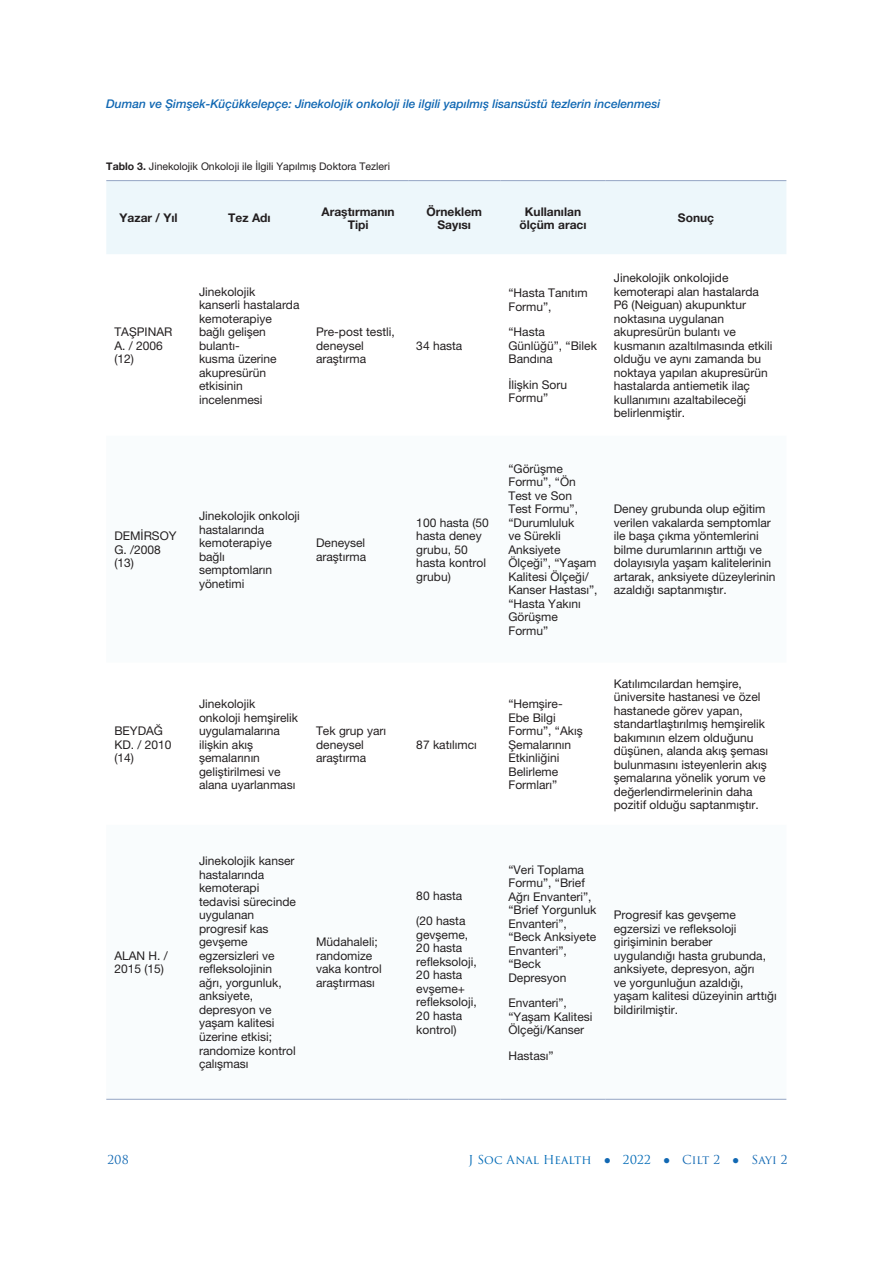
<style>
.page{position:relative;width:893px;height:1263px;background:#fff}
.page>*{position:absolute;margin:0;border:0;box-sizing:border-box;transform-origin:0 0}
.t1{font:12px/13.5px "Helvetica Neue LT 55 Rm";color:#231f20}
.t2{font:12px "Helvetica Neue LT 66 Md It";color:#1168b3}
.t3{font:12px/13.5px "Helvetica Neue LT 75 Bd";color:#231f20;text-align:center}
.t4{font:12px "Trajan Pro 3";color:#016ab6}
.t5{font:12px "Trajan Pro 3";color:#1168b3}
.t6{font:10.5px "Helvetica Neue LT 55 Rm";color:#231f20}
.s1{font-family:"Helvetica Neue LT 75 Bd"}
.s2{font-family:"Sylfaen";color:#1168b3}
.s3{color:#1168b3}
</style>
<div class="page">
<div style="left:106px;top:181px;width:680px;height:73px;background:#edf7fb"></div>
<hr style="left:106px;top:180px;width:85px;height:1px;background:#94a5c4">
<hr style="left:191px;top:180px;width:117px;height:1px;background:#94a5c4">
<hr style="left:308px;top:180px;width:100px;height:1px;background:#94a5c4">
<hr style="left:408px;top:180px;width:92px;height:1px;background:#94a5c4">
<hr style="left:500px;top:180px;width:106px;height:1px;background:#94a5c4">
<hr style="left:606px;top:180px;width:180px;height:1px;background:#94a5c4">
<hr style="left:106px;top:1099px;width:85px;height:1px;background:#94a5c4">
<hr style="left:191px;top:1099px;width:117px;height:1px;background:#94a5c4">
<hr style="left:308px;top:1099px;width:100px;height:1px;background:#94a5c4">
<hr style="left:408px;top:1099px;width:92px;height:1px;background:#94a5c4">
<hr style="left:500px;top:1099px;width:106px;height:1px;background:#94a5c4">
<hr style="left:606px;top:1099px;width:180px;height:1px;background:#94a5c4">
<p class="t2" style="left:106px;top:97px;width:556px">Duman ve Şimşek-Küçükkelepçe: Jinekolojik onkoloji ile ilgili yapılmış lisansüstü tezlerin incelenmesi</p>
<p class="t6" style="left:106px;top:160px;width:285px"><span class="s1">Tablo 3.</span> Jinekolojik Onkoloji ile İlgili Yapılmış Doktora Tezleri</p>
<p class="t3" style="left:120px;top:211px;width:59px">Yazar / Yıl</p>
<p class="t3" style="left:228px;top:211px;width:44px">Tez Adı</p>
<p class="t3" style="left:321px;top:204px;width:75px">Araştırmanın<br>Tipi</p>
<p class="t3" style="left:426px;top:204px;width:57px">Örneklem<br>Sayısı</p>
<p class="t3" style="left:519px;top:204px;width:69px">Kullanılan ölçüm aracı</p>
<p class="t3" style="left:678px;top:211px;width:38px">Sonuç</p>
<p class="t1" style="left:114px;top:325px;width:59px">TAŞPINAR<br>A. / 2006 (12)</p>
<p class="t1" style="left:199px;top:284px;width:102px">Jinekolojik<br>kanserli hastalarda kemoterapiye bağlı gelişen bulantı-<br>kusma üzerine akupresürün etkisinin incelenmesi</p>
<p class="t1" style="left:316px;top:325px;width:80px">Pre-post testli, deneysel araştırma</p>
<p class="t1" style="left:114px;top:529px;width:64px">DEMİRSOY<br>G. /2008 (13)</p>
<p class="t1" style="left:199px;top:509px;width:102px">Jinekolojik onkoloji hastalarında kemoterapiye bağlı semptomların yönetimi</p>
<p class="t1" style="left:316px;top:536px;width:52px">Deneysel araştırma</p>
<p class="t1" style="left:114px;top:724px;width:59px">BEYDAĞ<br>KD. / 2010 (14)</p>
<p class="t1" style="left:114px;top:949px;width:55px">ALAN H. /<br>2015 (15)</p>
<p class="t1" style="left:199px;top:697px;width:100px">Jinekolojik onkoloji hemşirelik uygulamalarına ilişkin akış şemalarının geliştirilmesi ve alana uyarlanması</p>
<p class="t1" style="left:316px;top:724px;width:72px">Tek grup yarı deneysel araştırma</p>
<p class="t1" style="left:199px;top:854px;width:98px">Jinekolojik kanser hastalarında kemoterapi tedavisi sürecinde uygulanan progresif kas gevşeme egzersizleri ve refleksolojinin ağrı, yorgunluk, anksiyete, depresyon ve yaşam kalitesi üzerine etkisi; randomize kontrol çalışması</p>
<p class="t1" style="left:316px;top:935px;width:67px">Müdahaleli; randomize vaka kontrol araştırması</p>
<p class="t1" style="left:416px;top:338px;width:48px">34 hasta</p>
<p class="t1" style="left:416px;top:516px;width:74px">100 hasta (50 hasta deney grubu, 50 hasta kontrol grubu)</p>
<p class="t1" style="left:416px;top:737px;width:62px">87 katılımcı</p>
<p class="t1" style="left:508px;top:286px;width:81px">“Hasta Tanıtım<br>Formu”,</p>
<p class="t1" style="left:508px;top:325px;width:90px">“Hasta<br>Günlüğü”, “Bilek<br>Bandına</p>
<p class="t1" style="left:508px;top:377px;width:60px">İlişkin Soru<br>Formu”</p>
<p class="t1" style="left:614px;top:271px;width:160px">Jinekolojik onkolojide kemoterapi alan hastalarda<br>P6 (Neiguan) akupunktur noktasına uygulanan akupresürün bulantı ve kusmanın azaltılmasında etkili olduğu ve aynı zamanda bu noktaya yapılan akupresürün hastalarda antiemetik ilaç kullanımını azaltabileceği belirlenmiştir.</p>
<p class="t1" style="left:508px;top:462px;width:91px">“Görüşme<br>Formu”, “Ön<br>Test ve Son<br>Test Formu”, “Durumluluk<br>ve Sürekli<br>Anksiyete<br>Ölçeği”, “Yaşam<br>Kalitesi Ölçeği/<br>Kanser Hastası”, “Hasta Yakını<br>Görüşme<br>Formu”</p>
<p class="t1" style="left:614px;top:502px;width:163px">Deney grubunda olup eğitim verilen vakalarda semptomlar ile başa çıkma yöntemlerini bilme durumlarının arttığı ve dolayısıyla yaşam kalitelerinin artarak, anksiyete düzeylerinin azaldığı saptanmıştır.</p>
<p class="t1" style="left:508px;top:697px;width:76px">“Hemşire-<br>Ebe Bilgi<br>Formu”, “Akış<br>Şemalarının<br>Etkinliğini<br>Belirleme<br>Formları”</p>
<p class="t1" style="left:614px;top:676px;width:156px">Katılımcılardan hemşire, üniversite hastanesi ve özel hastanede görev yapan, standartlaştırılmış hemşirelik bakımının elzem olduğunu düşünen, alanda akış şeması bulunmasını isteyenlerin akış şemalarına yönelik yorum ve değerlendirmelerinin daha pozitif olduğu saptanmıştır.</p>
<p class="t1" style="left:416px;top:883px;width:51px;line-height:25.5px">80 hasta (20 hasta</p>
<p class="t1" style="left:416px;top:928px;width:62px">gevşeme,<br>20 hasta refleksoloji,<br>20 hasta evşeme+ refleksoloji,<br>20 hasta kontrol)</p>
<p class="t1" style="left:508px;top:862px;width:89px">“Veri Toplama<br>Formu”, “Brief<br>Ağrı Envanteri”, “Brief Yorgunluk<br>Envanteri”, “Beck Anksiyete<br>Envanteri”, “Beck<br>Depresyon</p>
<p class="t1" style="left:508px;top:996px;width:86px">Envanteri”, “Yaşam Kalitesi<br>Ölçeği/Kanser</p>
<p class="t1" style="left:508px;top:1048px;width:47px">Hastası”</p>
<p class="t1" style="left:614px;top:908px;width:164px">Progresif kas gevşeme egzersizi ve refleksoloji girişiminin beraber uygulandığı hasta grubunda, anksiyete, depresyon, ağrı<br>ve yorgunluğun azaldığı, yaşam kalitesi düzeyinin arttığı bildirilmiştir.</p>
<p class="t5" style="left:107px;top:1152px;width:23px">208</p>
<p class="t4" style="left:469px;top:1152px;width:321px">J Soc Anal Health <span class="s2">●</span> 2022 <span class="s2">●</span> <span class="s3">Cilt 2</span> <span class="s2">●</span> <span class="s3">Sayı 2</span></p>
</div>
